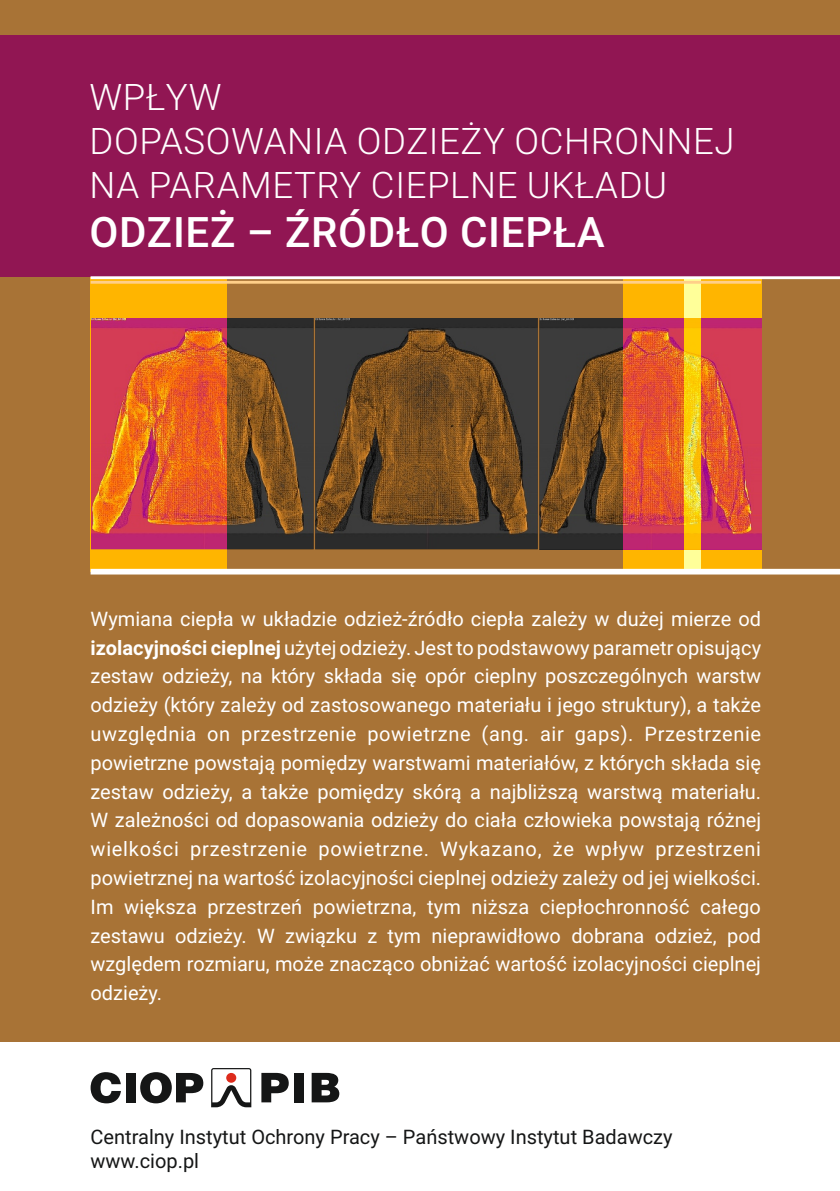
<style>
.page{position:relative;width:840px;height:1191px;background:#fff}
.page>*{position:absolute;margin:0;border:0;box-sizing:border-box;transform-origin:0 0}
.t1{font:500 42px "Roboto";letter-spacing:.015em;color:#fff}
.t2{font:300 36.6px/43.8px "Roboto";letter-spacing:.015em;color:#fff}
.t3{font:20px/28.8px "Roboto";color:#fff;text-align:justify}
.t4{font:20px/24px "Roboto";color:#151616}
.s1{font-weight:700}
</style>
<div class="page">
<div style="left:0;top:0;width:839px;height:1041px;background:#a87336"></div>
<svg style="left:90px;top:1072px;width:31px;height:31px"></svg>
<div style="left:126px;top:1073px;width:10px;height:29px;background:#151616"></div>
<svg style="left:140px;top:1072px;width:63px;height:31px"></svg>
<svg style="left:261px;top:1072px;width:27px;height:30px"></svg>
<svg style="left:311px;top:1072px;width:28px;height:30px"></svg>
<div style="left:294px;top:1072px;width:10px;height:30px;background:#151616"></div>
<svg style="left:211px;top:1068px;width:40px;height:39px"></svg>
<img style="left:226px;top:318px;width:397px;height:232px">
<div style="left:90px;top:276px;width:136px;height:295px;background:#ffb500"></div>
<img style="left:92px;top:318px;width:134px;height:232px">
<div style="left:684px;top:278px;width:76px;height:293px;background:#ffb500"></div>
<img style="left:700px;top:318px;width:60px;height:232px">
<div style="left:623px;top:278px;width:77px;height:293px;background:#ffb500"></div>
<img style="left:623px;top:318px;width:61px;height:232px">
<div style="left:684px;top:278px;width:16px;height:293px;background:#ff9"></div>
<img style="left:684px;top:318px;width:16px;height:232px">
<div style="left:0;top:35px;width:839px;height:241px;background:#911653"></div>
<div style="left:90px;top:569px;width:749px;height:5px;background:#fff"></div>
<hr style="left:90px;top:281px;width:670px;height:3px;background:#ffcf89">
<hr style="left:90px;top:276px;width:749px;height:3px;background:#fff">
<h2 class="t2" style="left:89px;top:79px;width:646px">WPŁYW<br>DOPASOWANIA ODZIEŻY OCHRONNEJ<br>NA PARAMETRY CIEPLNE UKŁADU</h2>
<h1 class="t1" style="left:89px;top:216px;width:516px">ODZIEŻ – ŹRÓDŁO CIEPŁA</h1>
<p class="t3" style="left:90px;top:606px;width:671px">Wymiana ciepła w układzie odzież-źródło ciepła zależy w dużej mierze od <span class="s1">izolacyjności cieplnej</span> użytej odzieży. Jest to podstawowy parametr opisujący zestaw odzieży, na który składa się opór cieplny poszczególnych warstw odzieży (który zależy od zastosowanego materiału i jego struktury), a także uwzględnia on przestrzenie powietrzne (ang. air gaps). Przestrzenie powietrzne powstają pomiędzy warstwami materiałów, z których składa się zestaw odzieży, a także pomiędzy skórą a najbliższą warstwą materiału.<br>W zależności od dopasowania odzieży do ciała człowieka powstają różnej wielkości przestrzenie powietrzne. Wykazano, że wpływ przestrzeni powietrznej na wartość izolacyjności cieplnej odzieży zależy od jej wielkości.<br>Im większa przestrzeń powietrzna, tym niższa ciepłochronność całego zestawu odzieży. W związku z tym nieprawidłowo dobrana odzież, pod względem rozmiaru, może znacząco obniżać wartość izolacyjności cieplnej odzieży.</p>
<p class="t4" style="left:90px;top:1127px;width:583px">Centralny Instytut Ochrony Pracy – Państwowy Instytut Badawczy www.ciop.pl</p>
</div>
